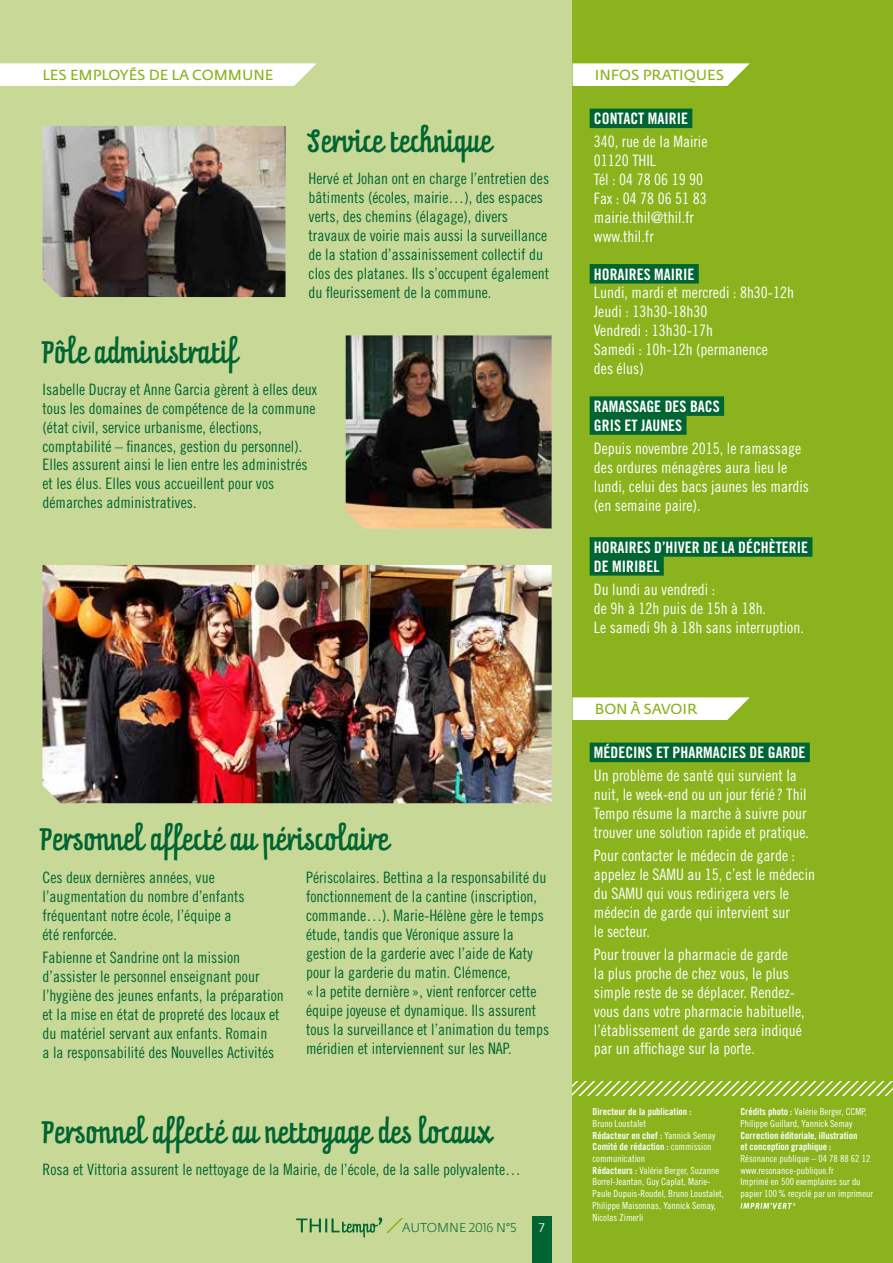
<style>
.page{position:relative;width:893px;height:1263px;background:#c8d896}
.page>*{position:absolute;margin:0;border:0;box-sizing:border-box;transform-origin:0 0}
.t1{font:27.15px "Prater Script One";color:#006533}
.t2{font:15.75px/18.9px "Trade Gothic LT Std Cn 18";color:#006533}
.t3{font:15.75px/18.9px "Trade Gothic LT Std Cn 18";color:#fff}
.t4{font:15.75px/18.9px "Trade Gothic LT Std Bd Cn 20";color:#fff}
.t5{font:14.4px "Fedra Sans";color:#8ab31d}
.t6{font:12.75px "Fedra Sans Light SC";color:#006533}
.t7{font:12px "Trade Gothic LT Std";color:#fff}
.t8{font:9.75px/11.7px "Trade Gothic LT Std Cn 18";color:#fff}
.t9{font:9.75px/11.7px "Trade Gothic LT Std Bd Cn 20";color:#fff}
.s1{font-family:"Trade Gothic LT Std Cn 18"}
.s2{font-family:"Trade Gothic LT Std Bd Cn 20"}
</style>
<div class="page">
<div style="left:573px;top:0;width:320px;height:1263px;background:#8ab31d"></div>
<svg style="left:573px;top:1081px;width:320px;height:15px"></svg>
<svg style="left:740px;top:1202px;width:55px;height:7px"></svg>
<div style="left:590px;top:109px;width:102px;height:19px;background:#006533"></div>
<div style="left:590px;top:264px;width:109px;height:20px;background:#006533"></div>
<div style="left:590px;top:396px;width:134px;height:20px;background:#006533"></div>
<div style="left:590px;top:415px;width:96px;height:20px;background:#006533"></div>
<div style="left:590px;top:537px;width:222px;height:20px;background:#006533"></div>
<div style="left:590px;top:556px;width:74px;height:20px;background:#006533"></div>
<svg style="left:573px;top:63px;width:177px;height:23px;background:#f5f8ec"></svg>
<svg style="left:573px;top:697px;width:177px;height:23px;background:#f5f8ec"></svg>
<svg style="left:0;top:63px;width:317px;height:23px;background:#fbfcf9"></svg>
<img style="left:43px;top:126px;width:243px;height:171px">
<div style="left:590px;top:743px;width:220px;height:19px;background:#006533"></div>
<img style="left:346px;top:335px;width:206px;height:193px">
<img style="left:43px;top:565px;width:509px;height:238px">
<div style="left:532px;top:1216px;width:20px;height:47px;background:#006533"></div>
<svg style="left:296px;top:1217px;width:107px;height:20px"></svg>
<p class="t5" style="left:42px;top:67px;width:233px">LES EMPLOYÉS DE LA COMMUNE</p>
<h1 class="t1" style="left:309px;top:124px;width:186px">Service technique</h1>
<p class="t2" style="left:309px;top:169px;width:242px">Hervé et Johan ont en charge l’entretien des bâtiments (écoles, mairie…), des espaces verts, des chemins (élagage), divers travaux de voirie mais aussi la surveillance de la station d’assainissement collectif du clos des platanes. Ils s’occupent également du fleurissement de la commune.</p>
<h1 class="t1" style="left:43px;top:335px;width:198px">Pôle administratif</h1>
<p class="t2" style="left:43px;top:380px;width:276px">Isabelle Ducray et Anne Garcia gèrent à elles deux tous les domaines de compétence de la commune (état civil, service urbanisme, élections, comptabilité – finances, gestion du personnel).<br>Elles assurent ainsi le lien entre les administrés et les élus. Elles vous accueillent pour vos démarches administratives.</p>
<h1 class="t1" style="left:41px;top:822px;width:351px">Personnel affecté au périscolaire</h1>
<p class="t2" style="left:43px;top:868px;width:204px">Ces deux dernières années, vue l’augmentation du nombre d’enfants fréquentant notre école, l’équipe a été renforcée.</p>
<p class="t2" style="left:43px;top:948px;width:243px">Fabienne et Sandrine ont la mission d’assister le personnel enseignant pour l’hygiène des jeunes enfants, la préparation et la mise en état de propreté des locaux et du matériel servant aux enfants. Romain<br>a la responsabilité des Nouvelles Activités</p>
<p class="t2" style="left:306px;top:868px;width:245px">Périscolaires. Bettina a la responsabilité du fonctionnement de la cantine (inscription, commande…). Marie-Hélène gère le temps étude, tandis que Véronique assure la gestion de la garderie avec l’aide de Katy pour la garderie du matin. Clémence,<br>«la petite dernière», vient renforcer cette équipe joyeuse et dynamique. Ils assurent tous la surveillance et l’animation du temps méridien et interviennent sur les NAP.</p>
<h1 class="t1" style="left:43px;top:1115px;width:452px">Personnel affecté au nettoyage des locaux</h1>
<p class="t2" style="left:43px;top:1159px;width:480px">Rosa et Vittoria assurent le nettoyage de la Mairie, de l’école, de la salle polyvalente…</p>
<p class="t6" style="left:402px;top:1221px;width:116px">AUTOMNE 2016 N°5</p>
<p class="t7" style="left:538px;top:1221px;width:9px">7</p>
<p class="t5" style="left:595px;top:67px;width:131px">INFOS PRATIQUES</p>
<p class="t4" style="left:594px;top:109px;width:96px">CONTACT MAIRIE</p>
<p class="t3" style="left:594px;top:132px;width:115px">340, rue de la Mairie<br>01120 THIL<br>Tél : 04 78 06 19 90<br>Fax : 04 78 06 51 83 mairie.thil@thil.fr www.thil.fr</p>
<p class="t4" style="left:594px;top:264px;width:102px">HORAIRES MAIRIE</p>
<p class="t3" style="left:594px;top:283px;width:202px">Lundi, mardi et mercredi : 8h30-12h<br>Jeudi : 13h30-18h30<br>Vendredi : 13h30-17h<br>Samedi : 10h-12h (permanence<br>des élus)</p>
<p class="t4" style="left:594px;top:397px;width:127px">RAMASSAGE DES BACS<br>GRIS ET JAUNES</p>
<p class="t3" style="left:594px;top:439px;width:217px">Depuis novembre 2015, le ramassage des ordures ménagères aura lieu le lundi, celui des bacs jaunes les mardis (en semaine paire).</p>
<p class="t4" style="left:594px;top:537px;width:216px">HORAIRES D’HIVER DE LA DÉCHÈTERIE<br>DE MIRIBEL</p>
<p class="t3" style="left:594px;top:579px;width:211px">Du lundi au vendredi :<br>de 9h à 12h puis de 15h à 18h.<br>Le samedi 9h à 18h sans interruption.</p>
<p class="t5" style="left:595px;top:701px;width:104px">BON À SAVOIR</p>
<p class="t4" style="left:594px;top:743px;width:213px">MÉDECINS ET PHARMACIES DE GARDE</p>
<p class="t3" style="left:594px;top:766px;width:217px">Un problème de santé qui survient la nuit, le week-end ou un jour férié? Thil Tempo résume la marche à suivre pour trouver une solution rapide et pratique.</p>
<p class="t3" style="left:594px;top:846px;width:223px">Pour contacter le médecin de garde : appelez le SAMU au 15, c’est le médecin du SAMU qui vous redirigera vers le médecin de garde qui intervient sur<br>le secteur.</p>
<p class="t3" style="left:594px;top:945px;width:212px">Pour trouver la pharmacie de garde<br>la plus proche de chez vous, le plus simple reste de se déplacer. Rendez&shy;vous dans votre pharmacie habituelle, l’établissement de garde sera indiqué par un affichage sur la porte.</p>
<p class="t9" style="left:592px;top:1106px;width:101px">Directeur de la publication :</p>
<p class="t8" style="left:592px;top:1117px;width:55px">Bruno Loustalet</p>
<p class="t9" style="left:592px;top:1129px;width:124px">Rédacteur en chef : <span class="s1">Yannick Semay<br></span>Comité de rédaction : <span class="s1">commission</span></p>
<p class="t8" style="left:592px;top:1152px;width:133px">communication<br><span class="s2">Rédacteurs :</span> Valérie Berger, Suzanne<br>Borrel-Jeantan, Guy Caplat, Marie-<br>Paule Dupuis-Roudel, Bruno Loustalet,<br>Philippe Maisonnas, Yannick Semay,<br>Nicolas Zimerli</p>
<p class="t8" style="left:740px;top:1106px;width:128px"><span class="s2">Crédits photo :</span> Valérie Berger, CCMP,<br>Philippe Guillard, Yannick Semay</p>
<p class="t9" style="left:740px;top:1129px;width:118px">Correction éditoriale, illustration et conception graphique :</p>
<p class="t8" style="left:740px;top:1152px;width:134px">Résonance publique – 04 78 88 62 12 www.resonance-publique.fr<br>Imprimé en 500 exemplaires sur du papier 100% recyclé par un imprimeur</p>
</div>
